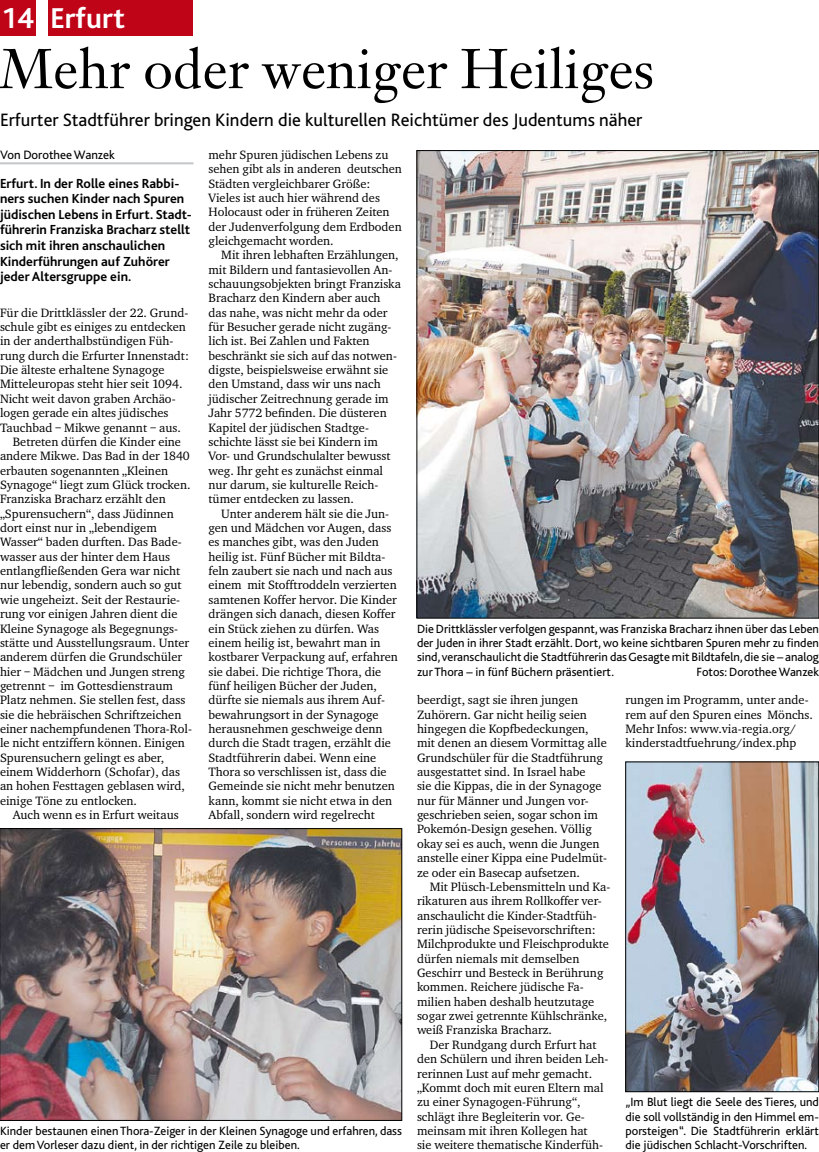
<style>
.page{position:relative;width:819px;height:1152px;background:#fff}
.page>*{position:absolute;margin:0;border:0;box-sizing:border-box;transform-origin:0 0}
.t1{font:55px "Janson Text LT";color:#000}
.t2{font:700 30px "Bliss";color:#fff}
.t3{font:18.75px "Bliss";color:#000}
.t4{font:700 13.75px/15.6px "Bliss";color:#000}
.t5{font:12.75px "Bliss";color:#000}
.t6{font:12.5px/14.4px "Charter EF";color:#000}
.t7{font:12.5px/14.4px "Bliss";color:#000;text-align:justify}
</style>
<div class="page">
<div style="left:0;top:0;width:35px;height:35px;background:#c00418"></div>
<div style="left:49px;top:0;width:144px;height:35px;background:#c00418"></div>
<hr style="left:0;top:162px;width:193px;height:2px;background:#c5c6c8">
<img style="left:627px;top:763px;width:190px;height:327px">
<div style="left:625px;top:761px;width:194px;height:331px;border:1px solid #000"></div>
<img style="left:418px;top:152px;width:399px;height:464px">
<img style="left:2px;top:830px;width:398px;height:288px">
<div style="left:0;top:828px;width:402px;height:292px;border:1px solid #000"></div>
<h2 class="t2" style="left:1px;top:3px;width:125px">14 Erfurt</h2>
<h1 class="t1" style="left:0;top:34px;width:655px">Mehr oder weniger Heiliges</h1>
<h3 class="t3" style="left:0;top:110px;width:644px">Erfurter Stadtführer bringen Kindern die kulturellen Reichtümer des Judentums näher</h3>
<p class="t5" style="left:0;top:148px;width:116px">Von Dorothee Wanzek</p>
<p class="t4" style="left:0;top:175px;width:193px">Erfurt. In der Rolle eines Rabbi&shy;ners suchen Kinder nach Spuren jüdischen Lebens in Erfurt. Stadt&shy;führerin Franziska Bracharz stellt sich mit ihren anschaulichen<br>Kinderführungen auf Zuhörer jeder Altersgruppe ein.</p>
<p class="t6" style="left:0;top:305px;width:190px">Für die Drittklässler der 22. Grund-</p>
<p class="t6" style="left:0;top:319px;width:187px">schule gibt es einiges zu entdecken</p>
<p class="t6" style="left:0;top:334px;width:175px">in der anderthalbstündigen Füh-</p>
<p class="t6" style="left:0;top:348px;width:190px">rung durch die Erfurter Innenstadt:</p>
<p class="t6" style="left:0;top:362px;width:166px">Die älteste erhaltene Synagoge</p>
<p class="t6" style="left:0;top:377px;width:184px">Mitteleuropas steht hier seit 1094.</p>
<p class="t6" style="left:0;top:391px;width:177px">Nicht weit davon graben Archäo-</p>
<p class="t6" style="left:0;top:405px;width:170px">logen gerade ein altes jüdisches</p>
<p class="t6" style="left:0;top:420px;width:182px">Tauchbad – Mikwe genannt – aus.</p>
<p class="t6" style="left:13px;top:434px;width:170px">Betreten dürfen die Kinder eine</p>
<p class="t6" style="left:0;top:448px;width:191px">andere Mikwe. Das Bad in der 1840</p>
<p class="t6" style="left:0;top:463px;width:170px">erbauten sogenannten „Kleinen</p>
<p class="t6" style="left:0;top:477px;width:192px">Synagoge“ liegt zum Glück trocken.</p>
<p class="t6" style="left:0;top:492px;width:167px">Franziska Bracharz erzählt den</p>
<p class="t6" style="left:0;top:506px;width:175px">„Spurensuchern“, dass Jüdinnen</p>
<p class="t6" style="left:0;top:520px;width:158px">dort einst nur in „lebendigem</p>
<p class="t6" style="left:0;top:535px;width:183px">Wasser“ baden durften. Das Bade-</p>
<p class="t6" style="left:0;top:549px;width:172px">wasser aus der hinter dem Haus</p>
<p class="t6" style="left:0;top:563px;width:182px">entlangfließenden Gera war nicht</p>
<p class="t6" style="left:0;top:578px;width:183px">nur lebendig, sondern auch so gut</p>
<p class="t6" style="left:0;top:592px;width:182px">wie ungeheizt. Seit der Restaurie-</p>
<p class="t6" style="left:0;top:606px;width:179px">rung vor einigen Jahren dient die</p>
<p class="t6" style="left:0;top:621px;width:180px">Kleine Synagoge als Begegnungs-</p>
<p class="t6" style="left:0;top:635px;width:191px">stätte und Ausstellungsraum. Unter</p>
<p class="t6" style="left:0;top:649px;width:184px">anderem dürfen die Grundschüler</p>
<p class="t6" style="left:0;top:664px;width:187px">hier – Mädchen und Jungen streng</p>
<p class="t6" style="left:0;top:678px;width:174px">getrennt – im Gottesdienstraum</p>
<p class="t6" style="left:0;top:692px;width:187px">Platz nehmen. Sie stellen fest, dass</p>
<p class="t6" style="left:0;top:707px;width:183px">sie die hebräischen Schriftzeichen</p>
<p class="t6" style="left:0;top:721px;width:193px">einer nachempfundenen Thora-Rol-</p>
<p class="t6" style="left:0;top:735px;width:186px">le nicht entziffern können. Einigen</p>
<p class="t6" style="left:0;top:750px;width:166px">Spurensuchern gelingt es aber,</p>
<p class="t6" style="left:0;top:764px;width:182px">einem Widderhorn (Schofar), das</p>
<p class="t6" style="left:0;top:779px;width:186px">an hohen Festtagen geblasen wird,</p>
<p class="t6" style="left:0;top:793px;width:139px">einige Töne zu entlocken.</p>
<p class="t6" style="left:13px;top:807px;width:167px">Auch wenn es in Erfurt weitaus</p>
<p class="t6" style="left:208px;top:147px;width:195px">mehr Spuren jüdischen Lebens zu sehen gibt als in anderen deutschen<br>Städten vergleichbarer Größe:<br>Vieles ist auch hier während des<br>Holocaust oder in früheren Zeiten der Judenverfolgung dem Erdboden gleichgemacht worden.</p>
<p class="t6" style="left:208px;top:248px;width:194px;text-indent:13px">Mit ihren lebhaften Erzählungen, mit Bildern und fantasievollen An&shy;schauungsobjekten bringt Franziska<br>Bracharz den Kindern aber auch das nahe, was nicht mehr da oder für Besucher gerade nicht zugäng&shy;lich ist. Bei Zahlen und Fakten beschränkt sie sich auf das notwen&shy;digste, beispielsweise erwähnt sie den Umstand, dass wir uns nach jüdischer Zeitrechnung gerade im<br>Jahr 5772 befinden. Die düsteren<br>Kapitel der jüdischen Stadtge&shy;schichte lässt sie bei Kindern im<br>Vor- und Grundschulalter bewusst weg. Ihr geht es zunächst einmal nur darum, sie kulturelle Reich&shy;tümer entdecken zu lassen.</p>
<p class="t6" style="left:208px;top:506px;width:191px;text-indent:13px">Unter anderem hält sie die Jun&shy;gen und Mädchen vor Augen, dass es manches gibt, was den Juden heilig ist. Fünf Bücher mit Bildta&shy;feln zaubert sie nach und nach aus einem mit Stofftroddeln verzierten samtenen Koffer hervor. Die Kinder drängen sich danach, diesen Koffer ein Stück ziehen zu dürfen. Was einem heilig ist, bewahrt man in kostbarer Verpackung auf, erfahren sie dabei. Die richtige Thora, die fünf heiligen Bücher der Juden, dürfte sie niemals aus ihrem Auf&shy;bewahrungsort in der Synagoge herausnehmen geschweige denn durch die Stadt tragen, erzählt die Stadtführerin dabei. Wenn eine Thora so verschlissen ist, dass die Gemeinde sie nicht mehr benutzen kann, kommt sie nicht etwa in den Abfall, sondern wird regelrecht</p>
<p class="t7" style="left:417px;top:621px;width:403px">Die Drittklässler verfolgen gespannt, was Franziska Bracharz ihnen über das Leben der Juden in ihrer Stadt erzählt. Dort, wo keine sichtbaren Spuren mehr zu finden sind, veranschaulicht die Stadtführerin das Gesagte mit Bildtafeln, die sie – analog zur Thora – in fünf Büchern präsentiert.</p>
<p class="t7" style="left:696px;top:664px;width:124px">Fotos: Dorothee Wanzek</p>
<p class="t6" style="left:625px;top:692px;width:189px">rungen im Programm, unter ande&shy;rem auf den Spuren eines Mönchs.<br>Mehr Infos: www.via-regia.org/ kinderstadtfuehrung/index.php</p>
<p class="t6" style="left:417px;top:692px;width:192px">beerdigt, sagt sie ihren jungen Zuhörern. Gar nicht heilig seien hingegen die Kopfbedeckungen, mit denen an diesem Vormittag alle Grundschüler für die Stadtführung ausgestattet sind. In Israel habe<br>sie die Kippas, die in der Synagoge nur für Männer und Jungen vor&shy;geschrieben seien, sogar schon im Pokemón-Design gesehen. Völlig okay sei es auch, wenn die Jungen anstelle einer Kippa eine Pudelmüt&shy;ze oder ein Basecap aufsetzen.</p>
<p class="t6" style="left:417px;top:879px;width:195px;text-indent:13px">Mit Plüsch-Lebensmitteln und Ka&shy;rikaturen aus ihrem Rollkoffer ver&shy;anschaulicht die Kinder-Stadtfüh&shy;rerin jüdische Speisevorschriften:<br>Milchprodukte und Fleischprodukte dürfen niemals mit demselben Geschirr und Besteck in Berührung kommen. Reichere jüdische Fa&shy;milien haben deshalb heutzutage sogar zwei getrennte Kühlschränke, weiß Franziska Bracharz.</p>
<p class="t6" style="left:417px;top:1037px;width:193px;text-indent:13px">Der Rundgang durch Erfurt hat den Schülern und ihren beiden Leh&shy;rerinnen Lust auf mehr gemacht. „Kommt doch mit euren Eltern mal zu einer Synagogen-Führung“, schlägt ihre Begleiterin vor. Ge&shy;meinsam mit ihren Kollegen hat<br>sie weitere thematische Kinderfüh-</p>
<p class="t7" style="left:625px;top:1095px;width:195px">„Im Blut liegt die Seele des Tieres, und die soll vollständig in den Himmel em&shy;porsteigen“. Die Stadtführerin erklärt die jüdischen Schlacht-Vorschriften.</p>
<p class="t7" style="left:0;top:1124px;width:403px">Kinder bestaunen einen Thora-Zeiger in der Kleinen Synagoge und erfahren, dass er dem Vorleser dazu dient, in der richtigen Zeile zu bleiben.</p>
</div>
